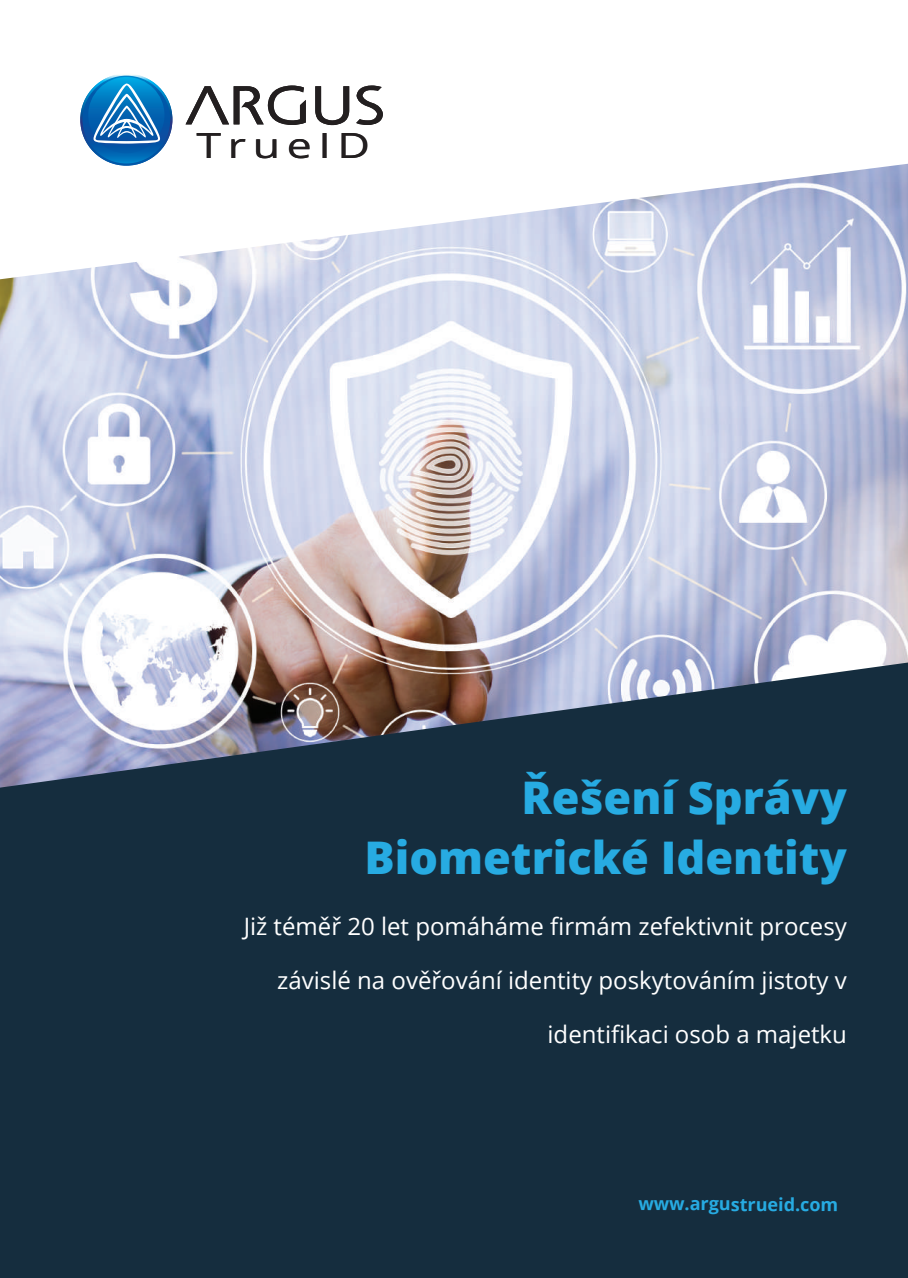
<style>
.page{position:relative;width:908px;height:1278px;background:#fff}
.page>*{position:absolute;margin:0;border:0;box-sizing:border-box;transform-origin:0 0}
.t1{font:800 45px/60px "Open Sans";color:#27abe2;text-align:right}
.t2{font:34.95px "Open Sans";letter-spacing:.15em;color:#231f20;scale:1.28 1}
.t3{font:24px "Open Sans";color:#fff}
.t4{font:700 18px "Open Sans";letter-spacing:-.01em;color:#27abe2}
</style>
<div class="page">
<div style="left:0;top:646px;width:908px;height:632px;background:#152d3e"></div>
<svg style="left:80px;top:74px;width:92px;height:92px"></svg>
<svg style="left:82px;top:76px;width:88px;height:87px"></svg>
<svg style="left:88px;top:77px;width:77px;height:76px"></svg>
<svg style="left:93px;top:84px;width:67px;height:60px"></svg>
<svg style="left:186px;top:86px;width:120px;height:39px"></svg>
<svg style="left:356px;top:86px;width:27px;height:39px"></svg>
<svg style="left:315px;top:86px;width:34px;height:39px"></svg>
<img style="left:0;top:159px;width:908px;height:629px">
<h2 class="t2" style="left:197px;top:122px;width:137px">TrueID</h2>
<h1 class="t1" style="left:365px;top:765px;width:484px">Řešení Správy<br>Biometrické Identity</h1>
<p class="t3" style="left:244px;top:910px;width:605px">Již téměř 20 let pomáháme firmám zefektivnit procesy</p>
<p class="t3" style="left:277px;top:964px;width:571px">závislé na ověřování identity poskytováním jistoty v</p>
<p class="t3" style="left:548px;top:1018px;width:301px">identifikaci osob a majetku</p>
<p class="t4" style="left:638px;top:1191px;width:202px">www.argustrueid.com</p>
</div>
